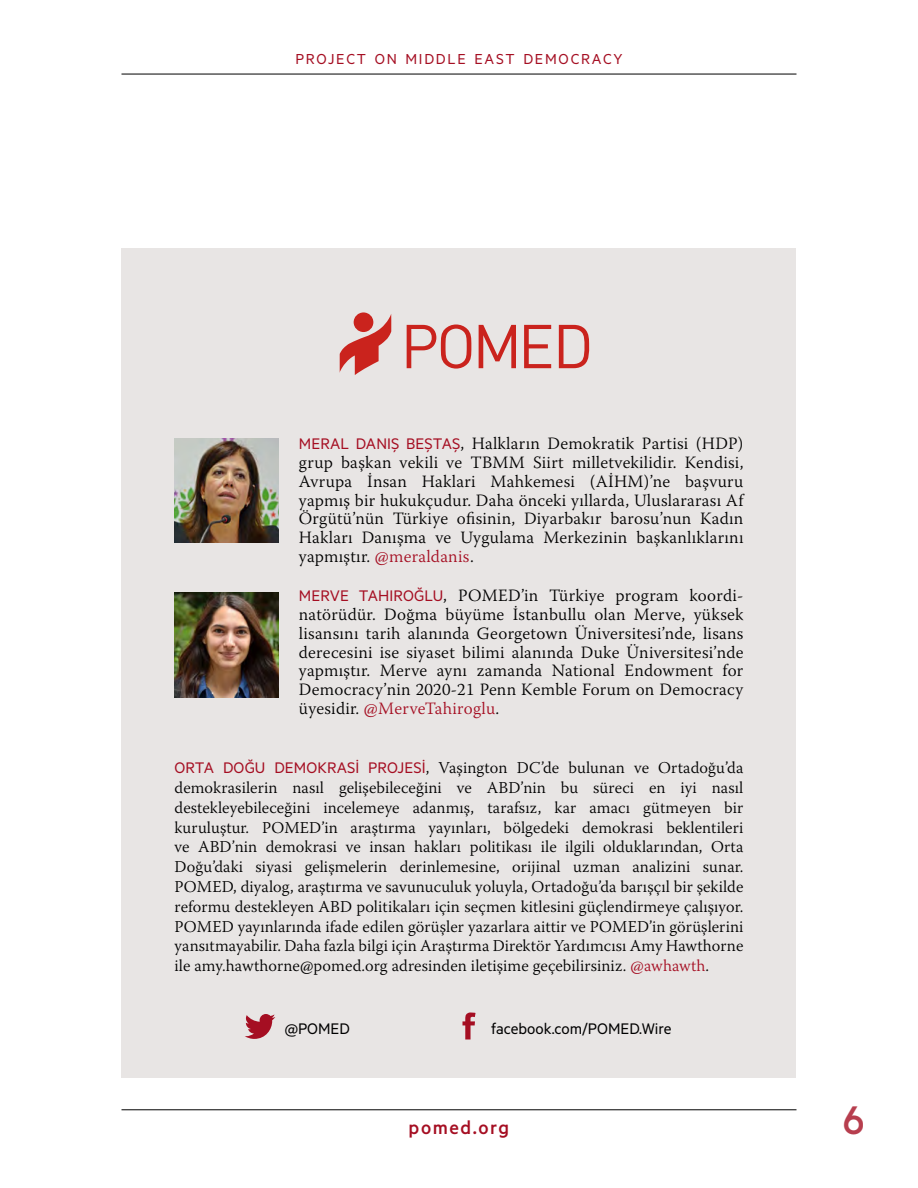
<style>
.page{position:relative;width:918px;height:1188px;background:#fff}
.page>*{position:absolute;margin:0;border:0;box-sizing:border-box;transform-origin:0 0}
.t1{font:500 45px "Metric";color:#a50e22}
.t2{font:500 21px "Metric";letter-spacing:.075em;color:#a50e22}
.t3{font:300 17.25px/18.8px "Warnock Pro";letter-spacing:.015em;color:#000;text-align:justify}
.t4{font:17.25px "Metric";color:#000}
.t5{font:300 16.5px/19.8px "Warnock Pro";letter-spacing:.005em;color:#000;text-align:justify}
.t6{font:16.35px "Metric";letter-spacing:.105em;color:#a50e22}
.s1{font-family:"Metric";font-weight:400;color:#a50e22}
.s2{color:#a50e22}
.s3{font-family:"Metric";font-weight:400;font-size:17.25px;color:#a50e22}
</style>
<div class="page">
<hr style="left:122px;top:1110px;width:674px;height:1px;background:#000">
<hr style="left:122px;top:74px;width:674px;height:1px;background:#000">
<div style="left:122px;top:248px;width:674px;height:830px;background:#e8e5e4"></div>
<svg style="left:407px;top:325px;width:64px;height:44px"></svg>
<svg style="left:479px;top:325px;width:37px;height:43px"></svg>
<svg style="left:524px;top:325px;width:27px;height:43px"></svg>
<svg style="left:559px;top:325px;width:30px;height:43px"></svg>
<svg style="left:340px;top:312px;width:51px;height:63px"></svg>
<svg style="left:245px;top:1014px;width:30px;height:25px"></svg>
<svg style="left:462px;top:1012px;width:14px;height:28px"></svg>
<img style="left:175px;top:438px;width:104px;height:105px">
<img style="left:175px;top:592px;width:104px;height:105px">
<p class="t6" style="left:295px;top:49px;width:329px">PROJECT ON MIDDLE EAST DEMOCRACY</p>
<p class="t3" style="left:299px;top:434px;width:446px"><span class="s1">MERAL DANIŞ BEŞTAŞ</span>, Halkların Demokratik Partisi (HDP) grup başkan vekili ve TBMM Siirt milletvekilidir. Kendisi, Avrupa İnsan Haklari Mahkemesi (AİHM)’ne başvuru yapmış bir hukukçudur. Daha önceki yıllarda, Uluslararası Af Örgütü’nün Türkiye ofisinin, Diyarbakır barosu’nun Kadın Hakları Danışma ve Uygulama Merkezinin başkanlıklarını yapmıştır. <span class="s2">@meraldanis</span>.</p>
<p class="t3" style="left:299px;top:586px;width:446px"><span class="s1">MERVE TAHIROĞLU</span>, POMED’in Türkiye program koordi&shy;natörüdür. Doğma büyüme İstanbullu olan Merve, yüksek lisansını tarih alanında Georgetown Üniversitesi’nde, lisans derecesini ise siyaset bilimi alanında Duke Üniversitesi’nde yapmıştır. Merve aynı zamanda National Endowment for Democracy’nin 2020-21 Penn Kemble Forum on Democracy üyesidir. <span class="s2">@MerveTahiroglu</span>.</p>
<p class="t5" style="left:175px;top:758px;width:570px"><span class="s3">ORTA DOĞU DEMOKRASİ PROJESİ</span>, Vaşington DC’de bulunan ve Ortadoğu’da demokrasilerin nasıl gelişebileceğini ve ABD’nin bu süreci en iyi nasıl destekleyebileceğini incelemeye adanmış, tarafsız, kar amacı gütmeyen bir kuruluştur. POMED’in araştırma yayınları, bölgedeki demokrasi beklentileri ve ABD’nin demokrasi ve insan hakları politikası ile ilgili olduklarından, Orta Doğu’daki siyasi gelişmelerin derinlemesine, orijinal uzman analizini sunar.<br>POMED, diyalog, araştırma ve savunuculuk yoluyla, Ortadoğu’da barışçıl bir şekilde reformu destekleyen ABD politikaları için seçmen kitlesini güçlendirmeye çalışıyor.<br>POMED yayınlarında ifade edilen görüşler yazarlara aittir ve POMED’in görüşlerini yansıtmayabilir. Daha fazla bilgi için Araştırma Direktör Yardımcısı Amy Hawthorne ile amy.hawthorne@pomed.org adresinden iletişime geçebilirsiniz. <span class="s2">@awhawth</span>.</p>
<p class="t4" style="left:285px;top:1018px;width:67px">@POMED</p>
<p class="t4" style="left:491px;top:1018px;width:182px">facebook.com/POMED.Wire</p>
<p class="t2" style="left:409px;top:1115px;width:102px">pomed.org</p>
<h1 class="t1" style="left:842px;top:1094px;width:23px">6</h1>
</div>
